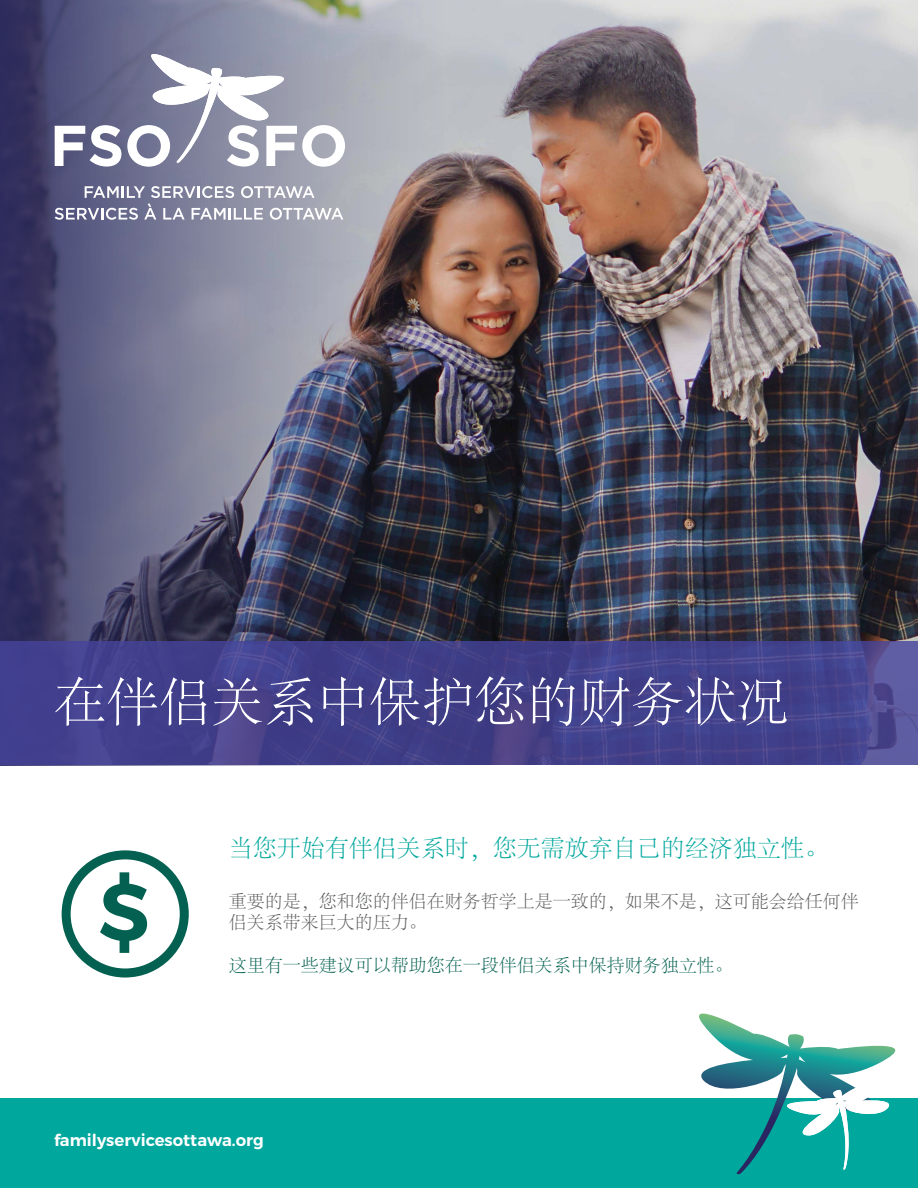
<style>
.page{position:relative;width:918px;height:1188px;background:#fff}
.page>*{position:absolute;margin:0;border:0;box-sizing:border-box;transform-origin:0 0}
.t1{font:300 52.5px "Adobe Song Std";color:#fff}
.t2{font:300 24px "Adobe Song Std";color:#00a79d}
.t3{font:300 18px/21.6px "Adobe Song Std";color:#58595b}
.t4{font:300 18px "Adobe Song Std";color:#046151}
.t5{font:600 16.5px "Montserrat";color:#fff}
</style>
<div class="page">
<img style="left:0;top:0;width:918px;height:642px">
<svg style="left:0;top:642px;width:918px;height:123px;background:#43418b"></svg>
<svg style="left:55px;top:186px;width:288px;height:34px"></svg>
<svg style="left:55px;top:125px;width:66px;height:42px"></svg>
<svg style="left:127px;top:54px;width:218px;height:113px"></svg>
<div style="left:0;top:1099px;width:918px;height:89px;background:#00a79d"></div>
<svg style="left:693px;top:1014px;width:225px;height:160px"></svg>
<svg style="left:62px;top:850px;width:127px;height:128px"></svg>
<h1 class="t1" style="left:54px;top:674px;width:736px">在伴侣关系中保护您的财务状况</h1>
<h2 class="t2" style="left:229px;top:836px;width:601px">当您开始有伴侣关系时，您无需放弃自己的经济独立性。</h2>
<p class="t3" style="left:229px;top:891px;width:631px">重要的是，您和您的伴侣在财务哲学上是一致的，如果不是，这可能会给任何伴侣关系带来巨大的压力。</p>
<p class="t4" style="left:229px;top:956px;width:505px">这里有一些建议可以帮助您在一段伴侣关系中保持财务独立性。</p>
<p class="t5" style="left:54px;top:1130px;width:211px">familyservicesottawa.org</p>
</div>
